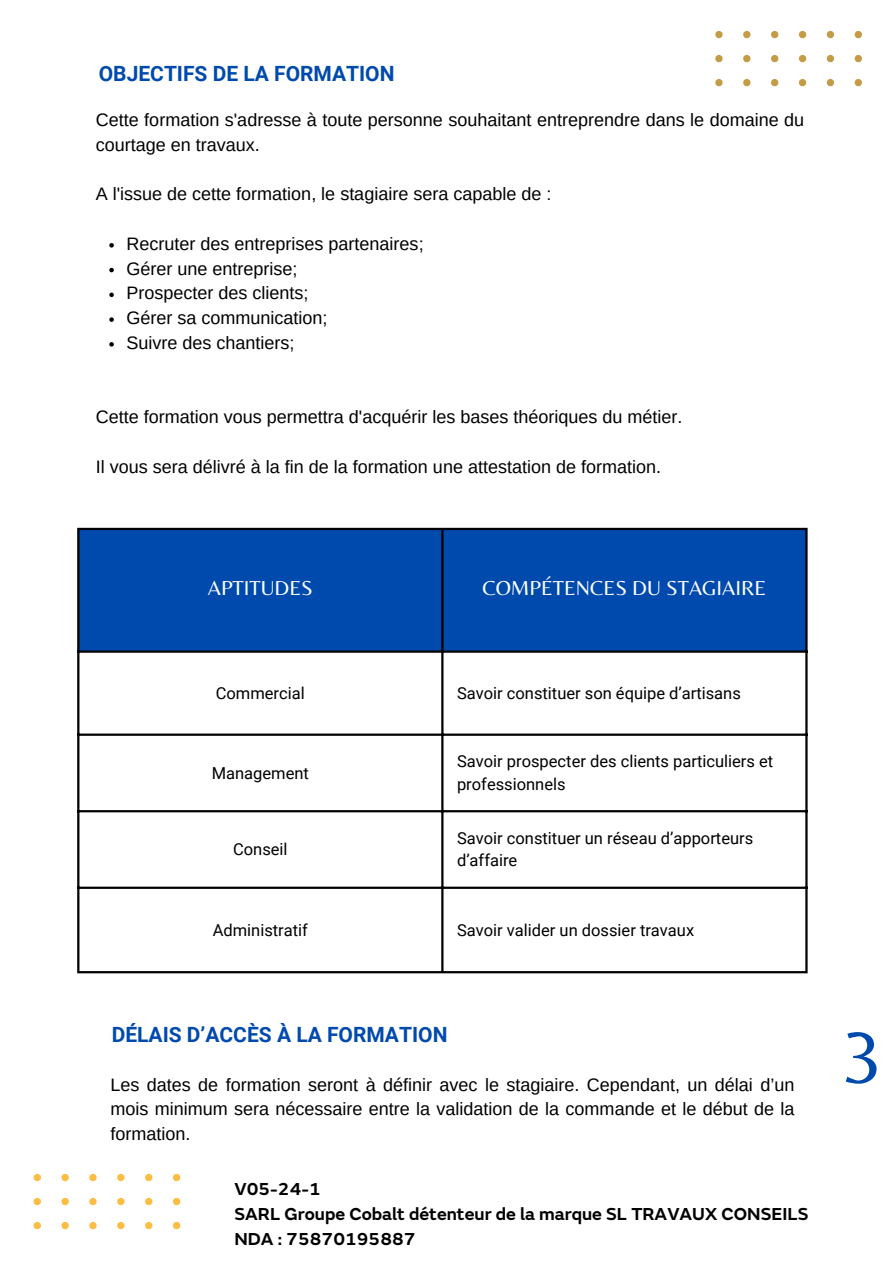
<style>
.page{position:relative;width:894px;height:1264px;background:#fff}
.page>*{position:absolute;margin:0;border:0;box-sizing:border-box;transform-origin:0 0}
.t1{font:75px "Belleza";color:#004aad}
.t2{font:700 21px "Roboto";color:#004aad}
.t3{font:21px "Belleza";color:#fff}
.t4{font:18px/24.8px "Arimo";color:#000}
.t5{font:600 18px/25px "JLR Emeric";color:#000}
.t6{font:16.5px/22.5px "Roboto";color:#000}
</style>
<div class="page">
<div style="left:79px;top:530px;width:726px;height:120px;background:#004aad"></div>
<hr style="left:77px;top:530px;width:2px;height:441px;background:#000">
<hr style="left:441px;top:530px;width:2px;height:441px;background:#000">
<hr style="left:805px;top:530px;width:2px;height:441px;background:#000">
<hr style="left:77px;top:528px;width:730px;height:2px;background:#000">
<hr style="left:77px;top:650px;width:730px;height:2px;background:#000">
<hr style="left:77px;top:733px;width:730px;height:2px;background:#000">
<hr style="left:77px;top:810px;width:730px;height:2px;background:#000">
<hr style="left:77px;top:886px;width:730px;height:2px;background:#000">
<hr style="left:77px;top:971px;width:730px;height:2px;background:#000">
<svg style="left:109px;top:243px;width:5px;height:4px"></svg>
<svg style="left:109px;top:268px;width:5px;height:4px"></svg>
<svg style="left:109px;top:292px;width:5px;height:5px"></svg>
<svg style="left:109px;top:317px;width:5px;height:5px"></svg>
<svg style="left:109px;top:342px;width:5px;height:4px"></svg>
<svg style="left:854px;top:79px;width:7px;height:7px"></svg>
<svg style="left:826px;top:79px;width:7px;height:7px"></svg>
<svg style="left:798px;top:79px;width:8px;height:7px"></svg>
<svg style="left:771px;top:79px;width:7px;height:7px"></svg>
<svg style="left:743px;top:79px;width:7px;height:7px"></svg>
<svg style="left:715px;top:79px;width:7px;height:7px"></svg>
<svg style="left:854px;top:55px;width:7px;height:7px"></svg>
<svg style="left:826px;top:55px;width:7px;height:7px"></svg>
<svg style="left:798px;top:55px;width:8px;height:7px"></svg>
<svg style="left:771px;top:55px;width:7px;height:7px"></svg>
<svg style="left:743px;top:55px;width:7px;height:7px"></svg>
<svg style="left:715px;top:55px;width:7px;height:7px"></svg>
<svg style="left:854px;top:31px;width:7px;height:7px"></svg>
<svg style="left:826px;top:31px;width:7px;height:7px"></svg>
<svg style="left:798px;top:31px;width:8px;height:7px"></svg>
<svg style="left:771px;top:31px;width:7px;height:7px"></svg>
<svg style="left:743px;top:31px;width:7px;height:7px"></svg>
<svg style="left:715px;top:31px;width:7px;height:7px"></svg>
<svg style="left:34px;top:1173px;width:7px;height:8px"></svg>
<svg style="left:61px;top:1173px;width:8px;height:8px"></svg>
<svg style="left:89px;top:1173px;width:8px;height:8px"></svg>
<svg style="left:117px;top:1173px;width:7px;height:8px"></svg>
<svg style="left:145px;top:1173px;width:7px;height:8px"></svg>
<svg style="left:173px;top:1173px;width:7px;height:8px"></svg>
<svg style="left:34px;top:1197px;width:7px;height:8px"></svg>
<svg style="left:61px;top:1197px;width:8px;height:8px"></svg>
<svg style="left:89px;top:1197px;width:8px;height:8px"></svg>
<svg style="left:117px;top:1197px;width:7px;height:8px"></svg>
<svg style="left:145px;top:1197px;width:7px;height:8px"></svg>
<svg style="left:173px;top:1197px;width:7px;height:8px"></svg>
<svg style="left:34px;top:1221px;width:7px;height:7px"></svg>
<svg style="left:61px;top:1222px;width:8px;height:6px"></svg>
<svg style="left:89px;top:1222px;width:8px;height:6px"></svg>
<svg style="left:117px;top:1222px;width:7px;height:6px"></svg>
<svg style="left:145px;top:1221px;width:7px;height:7px"></svg>
<svg style="left:173px;top:1221px;width:7px;height:7px"></svg>
<p class="t2" style="left:99px;top:61px;width:297px">OBJECTIFS DE LA FORMATION</p>
<p class="t4" style="left:96px;top:107px;width:709px">Cette formation s'adresse à toute personne souhaitant entreprendre dans le domaine du courtage en travaux.</p>
<p class="t4" style="left:96px;top:182px;width:457px">A l'issue de cette formation, le stagiaire sera capable de :</p>
<p class="t4" style="left:126px;top:231px;width:298px">Recruter des entreprises partenaires;</p>
<p class="t4" style="left:126px;top:256px;width:172px">Gérer une entreprise;</p>
<p class="t4" style="left:126px;top:281px;width:183px">Prospecter des clients;</p>
<p class="t4" style="left:126px;top:305px;width:202px">Gérer sa communication;</p>
<p class="t4" style="left:126px;top:330px;width:169px">Suivre des chantiers;</p>
<p class="t4" style="left:96px;top:404px;width:588px">Cette formation vous permettra d'acquérir les bases théoriques du métier.</p>
<p class="t4" style="left:96px;top:454px;width:566px">Il vous sera délivré à la fin de la formation une attestation de formation.</p>
<h1 class="t3" style="left:208px;top:576px;width:106px">APTITUDES</h1>
<p class="t3" style="left:482px;top:576px;width:285px">COMPÉTENCES DU STAGIAIRE</p>
<p class="t6" style="left:216px;top:682px;width:90px">Commercial</p>
<p class="t6" style="left:457px;top:682px;width:285px">Savoir constituer son équipe d’artisans</p>
<p class="t6" style="left:212px;top:761px;width:99px">Management</p>
<p class="t6" style="left:457px;top:750px;width:317px">Savoir prospecter des clients particuliers et professionnels</p>
<p class="t6" style="left:233px;top:838px;width:56px">Conseil</p>
<p class="t6" style="left:457px;top:827px;width:297px">Savoir constituer un réseau d’apporteurs d’affaire</p>
<p class="t6" style="left:213px;top:919px;width:97px">Administratif</p>
<p class="t6" style="left:457px;top:919px;width:238px">Savoir valider un dossier travaux</p>
<p class="t2" style="left:112px;top:1022px;width:337px">DÉLAIS D’ACCÈS À LA FORMATION</p>
<h1 class="t4" style="left:110px;top:1071px;width:685px;text-align:justify">Les dates de formation seront à définir avec le stagiaire. Cependant, un délai d’un mois minimum sera nécessaire entre la validation de la commande et le début de la formation.</h1>
<p class="t5" style="left:234px;top:1176px;width:575px">V05-24-1<br>SARL Groupe Cobalt détenteur de la marque SL TRAVAUX CONSEILS<br>NDA : 75870195887</p>
<p class="t1" style="left:844px;top:1005px;width:39px">3</p>
</div>
